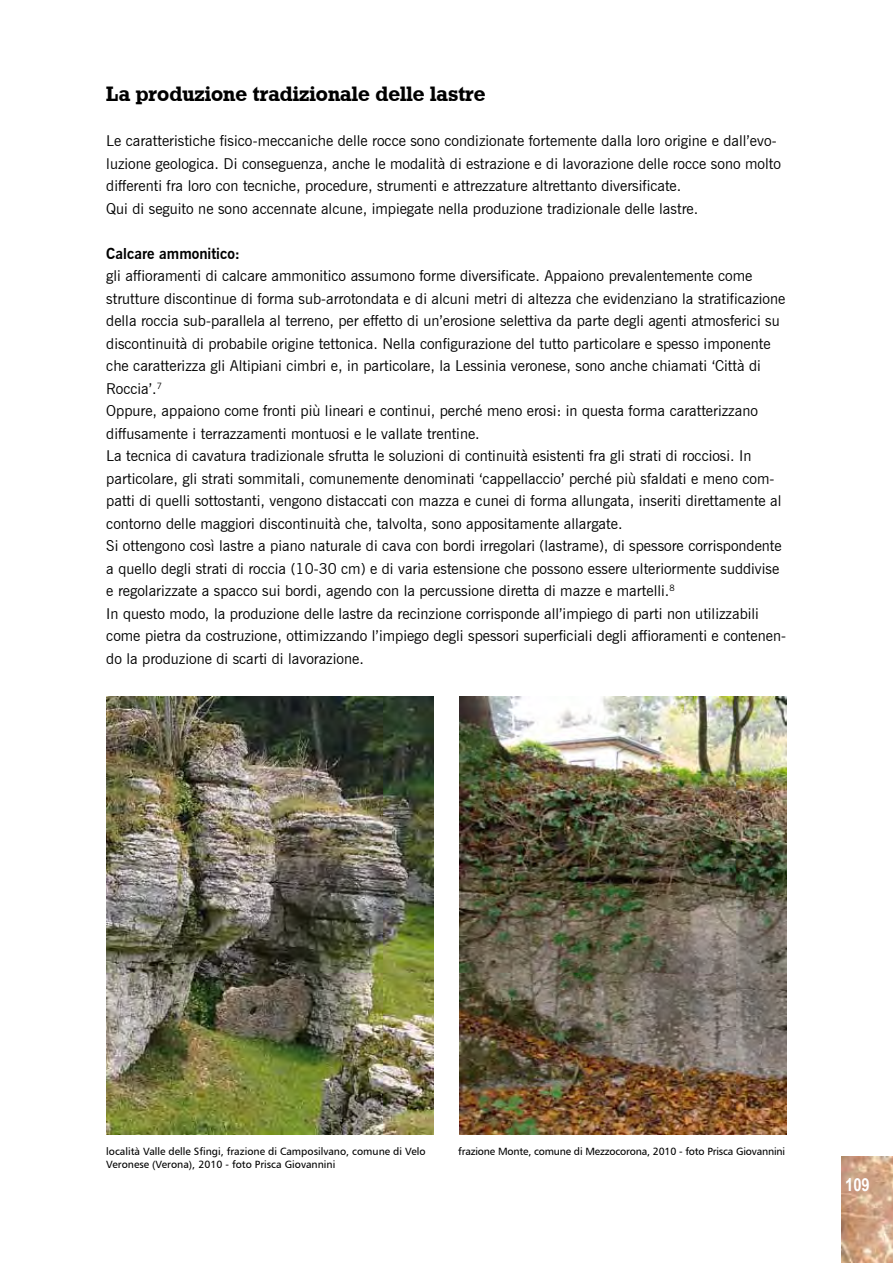
<style>
.page{position:relative;width:893px;height:1263px;background:#fff}
.page>*{position:absolute;margin:0;border:0;box-sizing:border-box;transform-origin:0 0}
.t1{font:21px "Geometric Slab 712 BT Bold A";color:#000}
.t2{font:700 18px "Arial Narrow";color:#fff}
.t3{font:15px/22.5px "News Gothic BT";color:#000}
.t4{font:700 15px "News Gothic BT";color:#000}
.t5{font:10.5px/12.6px "Humanist 777 BT Roman B";color:#000}
</style>
<div class="page">
<img style="left:842px;top:1156px;width:51px;height:107px">
<img style="left:106px;top:697px;width:328px;height:438px">
<img style="left:459px;top:696px;width:328px;height:438px">
<h1 class="t1" style="left:106px;top:81px;width:381px">La produzione tradizionale delle lastre</h1>
<p class="t3" style="left:106px;top:129px;width:676px">Le caratteristiche fisico-meccaniche delle rocce sono condizionate fortemente dalla loro origine e dall’evo&shy;luzione geologica. Di conseguenza, anche le modalità di estrazione e di lavorazione delle rocce sono molto differenti fra loro con tecniche, procedure, strumenti e attrezzature altrettanto diversificate.<br>Qui di seguito ne sono accennate alcune, impiegate nella produzione tradizionale delle lastre.</p>
<p class="t4" style="left:106px;top:244px;width:135px">Calcare ammonitico:</p>
<p class="t3" style="left:106px;top:264px;width:681px">gli affioramenti di calcare ammonitico assumono forme diversificate. Appaiono prevalentemente come strutture discontinue di forma sub-arrotondata e di alcuni metri di altezza che evidenziano la stratificazione della roccia sub-parallela al terreno, per effetto di un’erosione selettiva da parte degli agenti atmosferici su discontinuità di probabile origine tettonica. Nella configurazione del tutto particolare e spesso imponente che caratterizza gli Altipiani cimbri e, in particolare, la Lessinia veronese, sono anche chiamati ‘Città di Roccia’.<sup>7<br></sup>Oppure, appaiono come fronti più lineari e continui, perché meno erosi: in questa forma caratterizzano diffusamente i terrazzamenti montuosi e le vallate trentine.<br>La tecnica di cavatura tradizionale sfrutta le soluzioni di continuità esistenti fra gli strati di rocciosi. In particolare, gli strati sommitali, comunemente denominati ‘cappellaccio’ perché più sfaldati e meno com&shy;patti di quelli sottostanti, vengono distaccati con mazza e cunei di forma allungata, inseriti direttamente al contorno delle maggiori discontinuità che, talvolta, sono appositamente allargate.<br>Si ottengono così lastre a piano naturale di cava con bordi irregolari (lastrame), di spessore corrispondente a quello degli strati di roccia (10-30 cm) e di varia estensione che possono essere ulteriormente suddivise e regolarizzate a spacco sui bordi, agendo con la percussione diretta di mazze e martelli.<sup>8<br></sup>In questo modo, la produzione delle lastre da recinzione corrisponde all’impiego di parti non utilizzabili come pietra da costruzione, ottimizzando l’impiego degli spessori superficiali degli affioramenti e contenen&shy;do la produzione di scarti di lavorazione.</p>
<p class="t5" style="left:106px;top:1145px;width:321px">località Valle delle Sfingi, frazione di Camposilvano, comune di Velo<br>Veronese (Verona), 2010 - foto Prisca Giovannini</p>
<p class="t5" style="left:458px;top:1145px;width:328px">frazione Monte, comune di Mezzocorona, 2010 - foto Prisca Giovannini</p>
<p class="t2" style="left:845px;top:1171px;width:26px">109</p>
</div>
